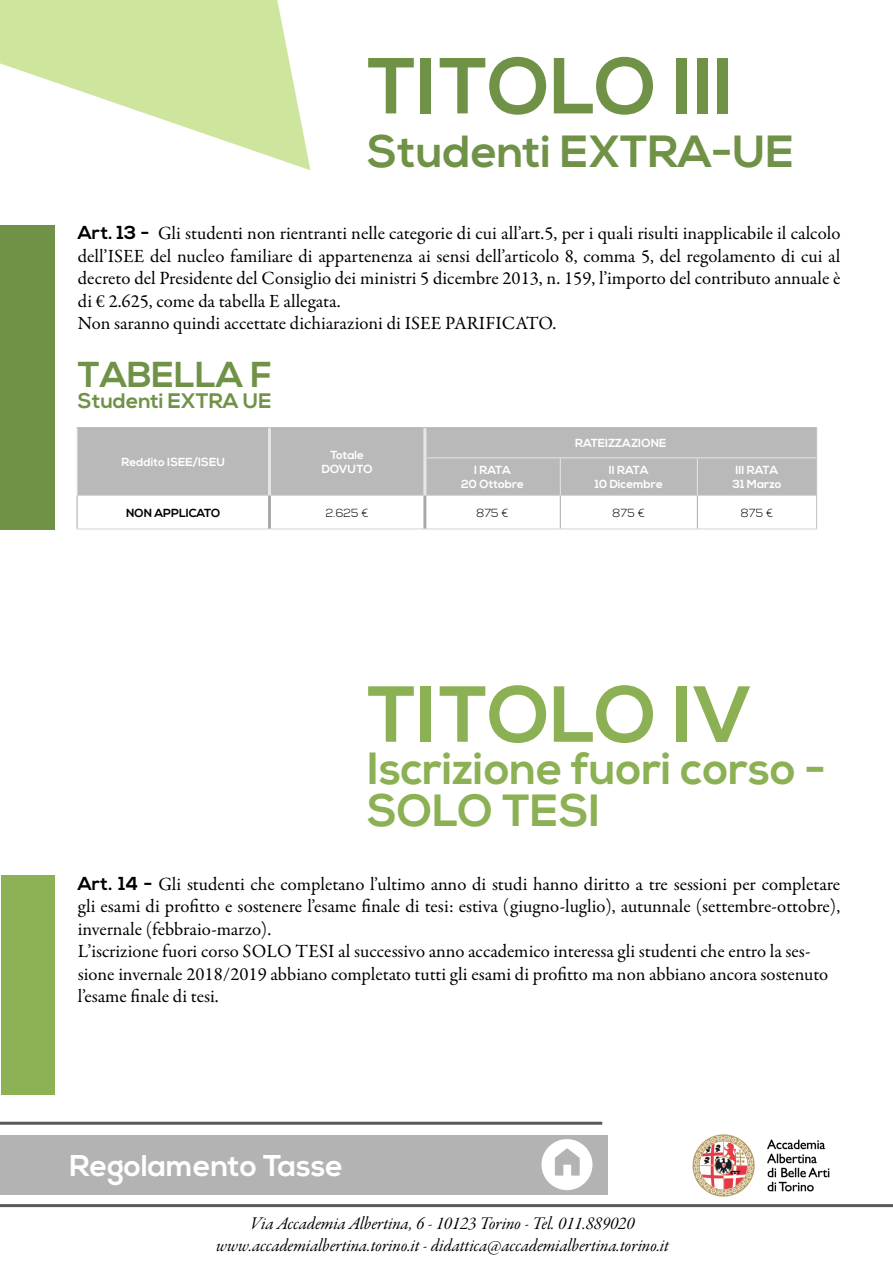
<style>
.page{position:relative;width:893px;height:1263px;background:#fff}
.page>*{position:absolute;margin:0;border:0;box-sizing:border-box;transform-origin:0 0}
.t1{font:700 79.2px "Nexa";color:#709247}
.t2{font:700 79.2px "Nexa";color:#8cb054}
.t3{font:700 45px/42px "Nexa";color:#8cb054}
.t4{font:700 45px "Nexa";color:#709247}
.t5{font:700 36px "Nexa";color:#709247}
.t6{font:700 30px "Nexa";color:#fff}
.t7{font:700 21px "Nexa";color:#709247}
.t8{font:18.75px/22.5px "Garamond Premr Pro";color:#000}
.t9{font:18px/21.6px "Garamond Premr Pro It Subh";color:#000;text-align:center}
.t10{font:700 11.7px/14.1px "Nexa";color:#fff;text-align:center}
.t11{font:300 11.7px "Nexa";color:#000}
.t12{font:700 11.7px "Nexa";color:#000}
.s1{font-family:"Nexa";font-weight:700}
</style>
<div class="page">
<div style="left:0;top:1135px;width:608px;height:59px;background:#b3b3b3"></div>
<hr style="left:0;top:1122px;width:602px;height:3px;background:#58595b">
<svg style="left:0;top:0;width:310px;height:170px;fill:#cee59d"></svg>
<img style="left:692px;top:1134px;width:138px;height:63px">
<hr style="left:0;top:1204px;width:893px;height:3px;background:#58595b">
<svg style="left:541px;top:1139px;width:51px;height:51px"></svg>
<div style="left:0;top:225px;width:54px;height:304px;background:#709247"></div>
<div style="left:78px;top:428px;width:738px;height:67px;background:#b9b9b9"></div>
<hr style="left:426px;top:457px;width:134px;height:1px;background:#e6e6e6">
<hr style="left:560px;top:457px;width:137px;height:1px;background:#e6e6e6">
<hr style="left:560px;top:458px;width:1px;height:37px;background:#e6e6e6">
<hr style="left:697px;top:457px;width:119px;height:1px;background:#e6e6e6">
<hr style="left:697px;top:458px;width:1px;height:37px;background:#e6e6e6">
<hr style="left:816px;top:458px;width:1px;height:37px;background:#c0c0c0">
<hr style="left:425px;top:495px;width:135px;height:1px;background:#d1d3d4">
<hr style="left:560px;top:495px;width:137px;height:1px;background:#d1d3d4">
<hr style="left:697px;top:495px;width:119px;height:1px;background:#d1d3d4">
<hr style="left:423px;top:458px;width:3px;height:37px;background:#e6e6e6">
<hr style="left:77px;top:427px;width:192px;height:1px;background:#a7a9ac">
<hr style="left:269px;top:427px;width:156px;height:1px;background:#a7a9ac">
<hr style="left:77px;top:428px;width:1px;height:30px;background:#e6e6e6">
<hr style="left:77px;top:458px;width:1px;height:37px;background:#e6e6e6">
<hr style="left:425px;top:427px;width:135px;height:1px;background:#a7a9ac">
<hr style="left:560px;top:427px;width:137px;height:1px;background:#a7a9ac">
<hr style="left:697px;top:427px;width:120px;height:1px;background:#a7a9ac">
<hr style="left:816px;top:428px;width:1px;height:30px;background:#c0c0c0">
<hr style="left:77px;top:495px;width:192px;height:1px;background:#d1d3d4">
<hr style="left:269px;top:495px;width:156px;height:1px;background:#d1d3d4">
<hr style="left:77px;top:496px;width:1px;height:33px;background:#a7a9ac">
<hr style="left:560px;top:496px;width:1px;height:33px;background:#a7a9ac">
<hr style="left:697px;top:496px;width:1px;height:33px;background:#a7a9ac">
<hr style="left:816px;top:495px;width:1px;height:34px;background:#c0c0c0">
<hr style="left:77px;top:529px;width:192px;height:1px;background:#d1d3d4">
<hr style="left:269px;top:529px;width:156px;height:1px;background:#d1d3d4">
<hr style="left:425px;top:529px;width:135px;height:1px;background:#d1d3d4">
<hr style="left:560px;top:529px;width:137px;height:1px;background:#d1d3d4">
<hr style="left:697px;top:529px;width:120px;height:1px;background:#d1d3d4">
<hr style="left:268px;top:428px;width:3px;height:30px;background:#e6e6e6">
<hr style="left:423px;top:428px;width:3px;height:30px;background:#e6e6e6">
<hr style="left:268px;top:458px;width:3px;height:37px;background:#e6e6e6">
<hr style="left:268px;top:496px;width:3px;height:33px;background:#a7a9ac">
<hr style="left:423px;top:496px;width:3px;height:33px;background:#a7a9ac">
<div style="left:2px;top:876px;width:53px;height:219px;background:#8db256"></div>
<h1 class="t1" style="left:368px;top:40px;width:368px">TITOLO III</h1>
<h2 class="t4" style="left:368px;top:126px;width:428px">Studenti EXTRA-UE</h2>
<p class="t8" style="left:78px;top:222px;width:764px"><span class="s1">Art. 13 -</span> Gli studenti non rientranti nelle categorie di cui all’art.5, per i quali risulti inapplicabile il calcolo dell’ISEE del nucleo familiare di appartenenza ai sensi dell’articolo 8, comma 5, del regolamento di cui al decreto del Presidente del Consiglio dei ministri 5 dicembre 2013, n. 159, l’importo del contributo annuale è di € 2.625, come da tabella E allegata.<br>Non saranno quindi accettate dichiarazioni di ISEE PARIFICATO.</p>
<h3 class="t5" style="left:78px;top:354px;width:48px">Tabella</h3>
<h3 class="t5" style="left:250px;top:354px;width:20px">F</h3>
<p class="t7" style="left:78px;top:388px;width:195px">Studenti EXTRA UE</p>
<p class="t10" style="left:122px;top:455px;width:105px">Reddito ISEE/ISEU</p>
<p class="t10" style="left:322px;top:448px;width:53px">Totale<br>DOVUTO</p>
<p class="t10" style="left:575px;top:437px;width:93px">RATEIZZAZIONE</p>
<p class="t10" style="left:461px;top:463px;width:64px">I RATA<br>20 Ottobre</p>
<p class="t10" style="left:595px;top:463px;width:69px">II RATA<br>10 Dicembre</p>
<p class="t10" style="left:733px;top:463px;width:50px;text-align:left">III RATA<br>31 Marzo</p>
<p class="t12" style="left:126px;top:506px;width:96px">NON APPLICATO</p>
<p class="t11" style="left:326px;top:506px;width:44px">2.625 €</p>
<p class="t11" style="left:476px;top:506px;width:34px">875 €</p>
<p class="t11" style="left:613px;top:506px;width:34px">875 €</p>
<p class="t11" style="left:741px;top:506px;width:34px">875 €</p>
<h1 class="t2" style="left:367px;top:669px;width:387px">TITOLO IV</h1>
<h2 class="t3" style="left:367px;top:749px;width:460px">Iscrizione fuori corso -<br>SOLO TESI</h2>
<p class="t8" style="left:78px;top:873px;width:764px"><span class="s1">Art. 14 -</span> Gli studenti che completano l’ultimo anno di studi hanno diritto a tre sessioni per completare gli esami di profitto e sostenere l’esame finale di tesi: estiva (giugno-luglio), autunnale (settembre-ottobre), invernale (febbraio-marzo).<br>L’iscrizione fuori corso SOLO TESI al successivo anno accademico interessa gli studenti che entro la ses&shy;sione invernale 2018/2019 abbiano completato tutti gli esami di profitto ma non abbiano ancora sostenuto l’esame finale di tesi.</p>
<h3 class="t6" style="left:70px;top:1148px;width:275px">Regolamento Tasse</h3>
<p class="t9" style="left:216px;top:1214px;width:454px">Via Accademia Albertina, 6 - 10123 Torino - Tel. 011.889020 www.accademialbertina.torino.it - didattica@accademialbertina.torino.it</p>
</div>
